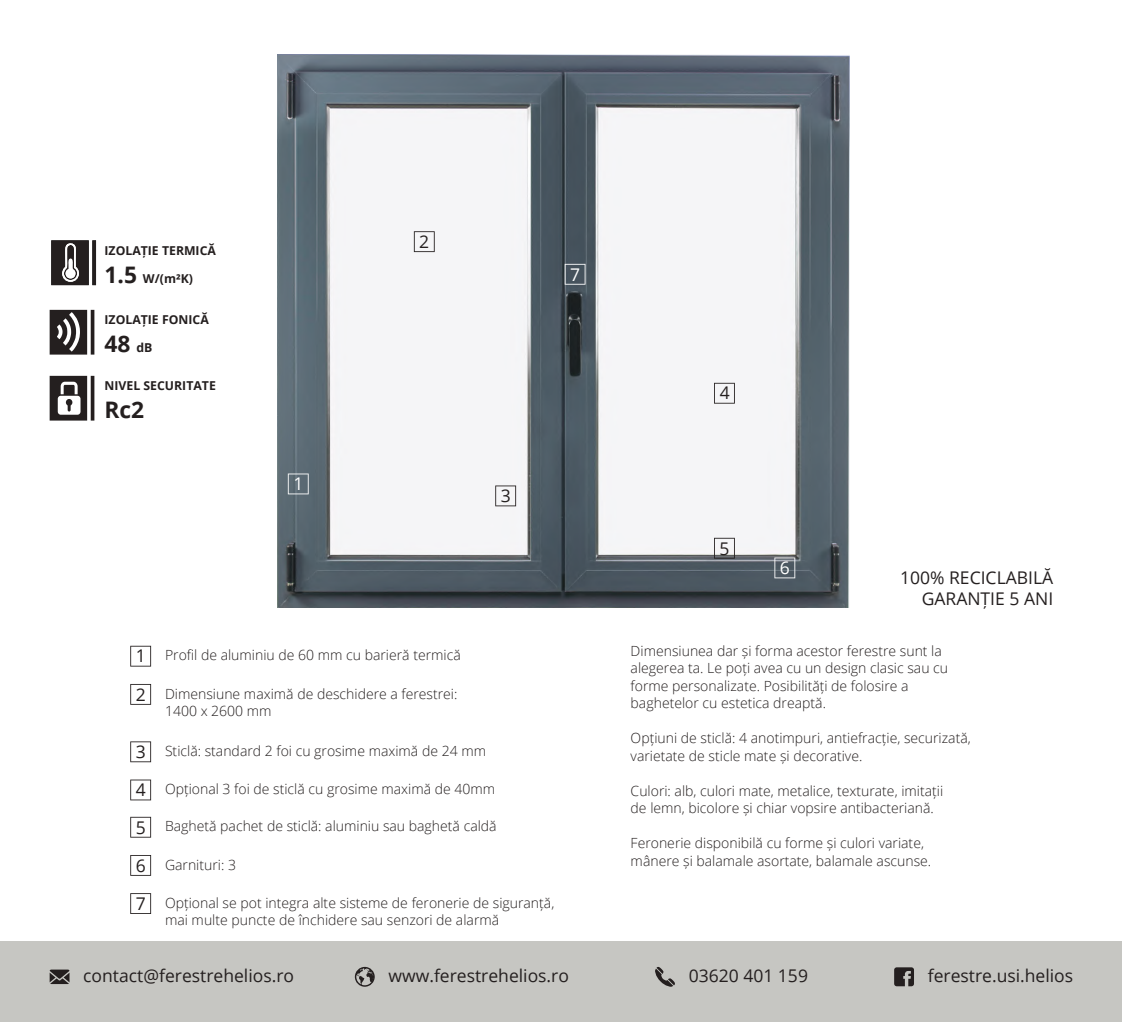
<style>
.page{position:relative;width:1122px;height:1022px;background:#fff}
.page>*{position:absolute;margin:0;border:0;box-sizing:border-box;transform-origin:0 0}
.t1{font:700 22.75px "Open Sans";color:#241f1f}
.t2{font:17.5px/21px "Open Sans";color:#241f1f;text-align:right}
.t3{font:17.5px "Open Sans";color:#fff}
.t4{font:300 14px/17.5px "Open Sans";color:#241f1f}
.t5{font:700 12.25px "Open Sans";color:#241f1f}
.s1{font-size:22.75px}
.s2{font-size:12.25px}
</style>
<div class="page">
<svg style="left:50px;top:310px;width:44px;height:45px"></svg>
<svg style="left:51px;top:240px;width:45px;height:45px"></svg>
<svg style="left:50px;top:376px;width:44px;height:45px"></svg>
<div style="left:0;top:941px;width:1121px;height:81px;background:#c6c6c2"></div>
<svg style="left:655px;top:967px;width:20px;height:20px"></svg>
<svg style="left:50px;top:969px;width:19px;height:15px"></svg>
<svg style="left:894px;top:967px;width:19px;height:19px"></svg>
<svg style="left:355px;top:967px;width:19px;height:20px"></svg>
<svg style="left:130px;top:646px;width:21px;height:21px"></svg>
<svg style="left:130px;top:779px;width:21px;height:21px"></svg>
<svg style="left:130px;top:684px;width:21px;height:21px"></svg>
<svg style="left:130px;top:817px;width:21px;height:21px"></svg>
<svg style="left:130px;top:741px;width:21px;height:21px"></svg>
<svg style="left:130px;top:855px;width:21px;height:21px"></svg>
<svg style="left:130px;top:893px;width:21px;height:21px"></svg>
<img style="left:277px;top:54px;width:572px;height:553px">
<svg style="left:288px;top:473px;width:20px;height:21px"></svg>
<svg style="left:713px;top:383px;width:21px;height:21px"></svg>
<svg style="left:414px;top:231px;width:20px;height:21px"></svg>
<svg style="left:713px;top:538px;width:21px;height:21px"></svg>
<svg style="left:495px;top:485px;width:21px;height:21px"></svg>
<svg style="left:774px;top:557px;width:21px;height:21px"></svg>
<svg style="left:564px;top:264px;width:21px;height:21px"></svg>
<p class="t5" style="left:104px;top:242px;width:113px">IZOLAȚIE TERMICĂ</p>
<p class="t5" style="left:104px;top:270px;width:90px"><span class="s1">1.5</span> W/(m²K)</p>
<p class="t5" style="left:104px;top:311px;width:106px">IZOLAȚIE FONICĂ</p>
<h1 class="t1" style="left:104px;top:328px;width:49px">48 <span class="s2">dB</span></h1>
<p class="t5" style="left:104px;top:377px;width:113px">NIVEL SECURITATE</p>
<h1 class="t1" style="left:104px;top:394px;width:41px">Rc2</h1>
<p class="t3" style="left:293px;top:472px;width:12px">1</p>
<p class="t2" style="left:419px;top:231px;width:12px">2</p>
<p class="t3" style="left:570px;top:262px;width:12px">7</p>
<p class="t2" style="left:500px;top:485px;width:12px">3</p>
<p class="t2" style="left:136px;top:645px;width:12px">1</p>
<p class="t2" style="left:136px;top:683px;width:12px">2</p>
<p class="t2" style="left:136px;top:741px;width:12px">3</p>
<p class="t2" style="left:136px;top:779px;width:12px">4</p>
<p class="t2" style="left:136px;top:816px;width:12px">5</p>
<p class="t2" style="left:136px;top:846px;width:12px;line-height:38.1px;text-align:left">6<br>7</p>
<p class="t4" style="left:165px;top:646px;width:297px">Profil de aluminiu de 60 mm cu barieră termică</p>
<p class="t4" style="left:165px;top:684px;width:294px">Dimensiune maximă de deschidere a ferestrei:<br>1400 x 2600 mm</p>
<p class="t4" style="left:165px;top:742px;width:322px">Sticlă: standard 2 foi cu grosime maximă de 24 mm</p>
<p class="t4" style="left:165px;top:780px;width:331px">Opțional 3 foi de sticlă cu grosime maximă de 40mm</p>
<p class="t4" style="left:165px;top:817px;width:333px">Baghetă pachet de sticlă: aluminiu sau baghetă caldă</p>
<p class="t4" style="left:165px;top:855px;width:72px">Garnituri: 3</p>
<p class="t4" style="left:165px;top:893px;width:391px">Opțional se pot integra alte sisteme de feronerie de siguranță, mai multe puncte de închidere sau senzori de alarmă</p>
<p class="t2" style="left:719px;top:382px;width:12px">4</p>
<p class="t2" style="left:719px;top:537px;width:12px">5</p>
<p class="t3" style="left:779px;top:556px;width:12px">6</p>
<p class="t2" style="left:899px;top:567px;width:155px">100% RECICLABILĂ<br>GARANȚIE 5 ANI</p>
<p class="t4" style="left:630px;top:641px;width:319px">Dimensiunea dar și forma acestor ferestre sunt la alegerea ta. Le poți avea cu un design clasic sau cu forme personalizate. Posibilități de folosire a baghetelor cu estetica dreaptă.</p>
<p class="t4" style="left:630px;top:729px;width:341px">Opțiuni de sticlă: 4 anotimpuri, antiefracție, securizată, varietate de sticle mate și decorative.</p>
<p class="t4" style="left:630px;top:781px;width:314px">Culori: alb, culori mate, metalice, texturate, imitații de lemn, bicolore și chiar vopsire antibacteriană.</p>
<p class="t4" style="left:630px;top:834px;width:302px">Feronerie disponibilă cu forme și culori variate, mânere și balamale asortate, balamale ascunse.</p>
<p class="t2" style="left:83px;top:965px;width:212px">contact@ferestrehelios.ro</p>
<p class="t2" style="left:388px;top:965px;width:182px">www.ferestrehelios.ro</p>
<p class="t2" style="left:688px;top:965px;width:121px">03620 401 159</p>
<p class="t2" style="left:927px;top:965px;width:147px">ferestre.usi.helios</p>
</div>
